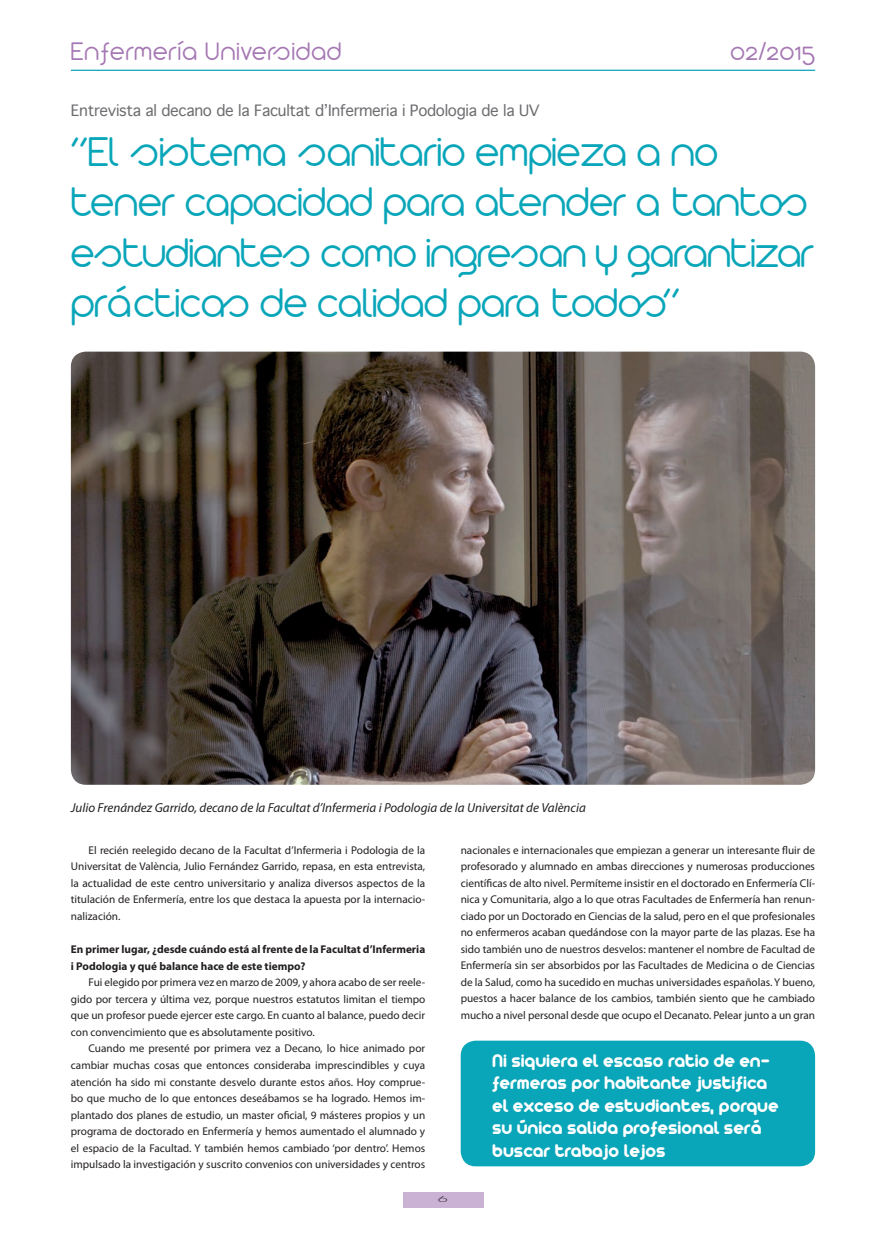
<style>
.page{position:relative;width:886px;height:1241px;background:#fff}
.page>*{position:absolute;margin:0;border:0;box-sizing:border-box;transform-origin:0 0}
.t1{font:300 45px/50px "Arista 2.0 Alternate";color:#09a6b9}
.t2{font:300 27.5px "Arista 2.0 Alternate";letter-spacing:.04em;color:#a577b3}
.t3{font:20px/22.5px "Arista 2.0";color:#fff}
.t4{font:15px "Geneva";letter-spacing:-.02em;color:#6c6d70}
.t5{font:italic 13px "Myriad Pro";color:#231f20}
.t6{font:11.25px/16.5px "Myriad Pro";color:#231f20;text-align:justify}
.t7{font:700 11.25px/16.5px "Myriad Pro";color:#231f20}
.t8{font:300 8.12px "Futura";color:#231f20;scale:2 1}
</style>
<div class="page">
<hr style="left:71px;top:70px;width:744px;height:1px;background:#09a6b9">
<div style="left:403px;top:1192px;width:80px;height:15px;background:#cab2d5"></div>
<img style="left:71px;top:351px;width:744px;height:433px">
<div style="left:461px;top:1040px;width:354px;height:126px;background:#09a6b9;border-radius:15px"></div>
<h2 class="t2" style="left:71px;top:35px;width:272px">Enfermería Universidad</h2>
<h2 class="t2" style="left:730px;top:35px;width:86px">02/2015</h2>
<h3 class="t4" style="left:71px;top:98px;width:470px">Entrevista al decano de la Facultat d’Infermeria i Podologia de la UV</h3>
<h1 class="t1" style="left:71px;top:126px;width:744px">“El sistema sanitario empieza a no tener capacidad para atender a tantos estudiantes como ingresan y garantizar prácticas de calidad para todos”</h1>
<p class="t5" style="left:71px;top:799px;width:516px">Julio Frenández Garrido, decano de la Facultat d’Infermeria i Podologia de la Universitat de València</p>
<p class="t6" style="left:71px;top:841px;width:356px;text-indent:18px">El recién reelegido decano de la Facultat d’Infermeria i Podologia de la Universitat de València, Julio Fernández Garrido, repasa, en esta entrevista, la actualidad de este centro universitario y analiza diversos aspectos de la titulación de Enfermería, entre los que destaca la apuesta por la internacio&shy;nalización.</p>
<p class="t7" style="left:71px;top:940px;width:356px">En primer lugar, ¿desde cuándo está al frente de la Facultat d’Infermeria i Podologia y qué balance hace de este tiempo?</p>
<p class="t6" style="left:71px;top:973px;width:356px;text-indent:18px">Fui elegido por primera vez en marzo de 2009, y ahora acabo de ser reele&shy;gido por tercera y última vez, porque nuestros estatutos limitan el tiempo que un profesor puede ejercer este cargo. En cuanto al balance, puedo decir con convencimiento que es absolutamente positivo.</p>
<p class="t6" style="left:71px;top:1040px;width:356px;text-indent:18px">Cuando me presenté por primera vez a Decano, lo hice animado por cambiar muchas cosas que entonces consideraba imprescindibles y cuya atención ha sido mi constante desvelo durante estos años. Hoy comprue&shy;bo que mucho de lo que entonces deseábamos se ha logrado. Hemos im&shy;plantado dos planes de estudio, un master oficial, 9 másteres propios y un programa de doctorado en Enfermería y hemos aumentado el alumnado y el espacio de la Facultad. Y también hemos cambiado ‘por dentro’. Hemos impulsado la investigación y suscrito convenios con universidades y centros</p>
<p class="t8" style="left:438px;top:1193px;width:7px">6</p>
<p class="t6" style="left:461px;top:841px;width:356px">nacionales e internacionales que empiezan a generar un interesante fluir de profesorado y alumnado en ambas direcciones y numerosas producciones científicas de alto nivel. Permíteme insistir en el doctorado en Enfermería Clí&shy;nica y Comunitaria, algo a lo que otras Facultades de Enfermería han renun&shy;ciado por un Doctorado en Ciencias de la salud, pero en el que profesionales no enfermeros acaban quedándose con la mayor parte de las plazas. Ese ha sido también uno de nuestros desvelos: mantener el nombre de Facultad de Enfermería sin ser absorbidos por las Facultades de Medicina o de Ciencias de la Salud, como ha sucedido en muchas universidades españolas. Y bueno, puestos a hacer balance de los cambios, también siento que he cambiado mucho a nivel personal desde que ocupo el Decanato. Pelear junto a un gran</p>
<h3 class="t3" style="left:492px;top:1048px;width:288px">Ni siquiera el escaso ratio de en&shy;fermeras por habitante justifica el exceso de estudiantes, porque su única salida profesional será buscar trabajo lejos</h3>
</div>
